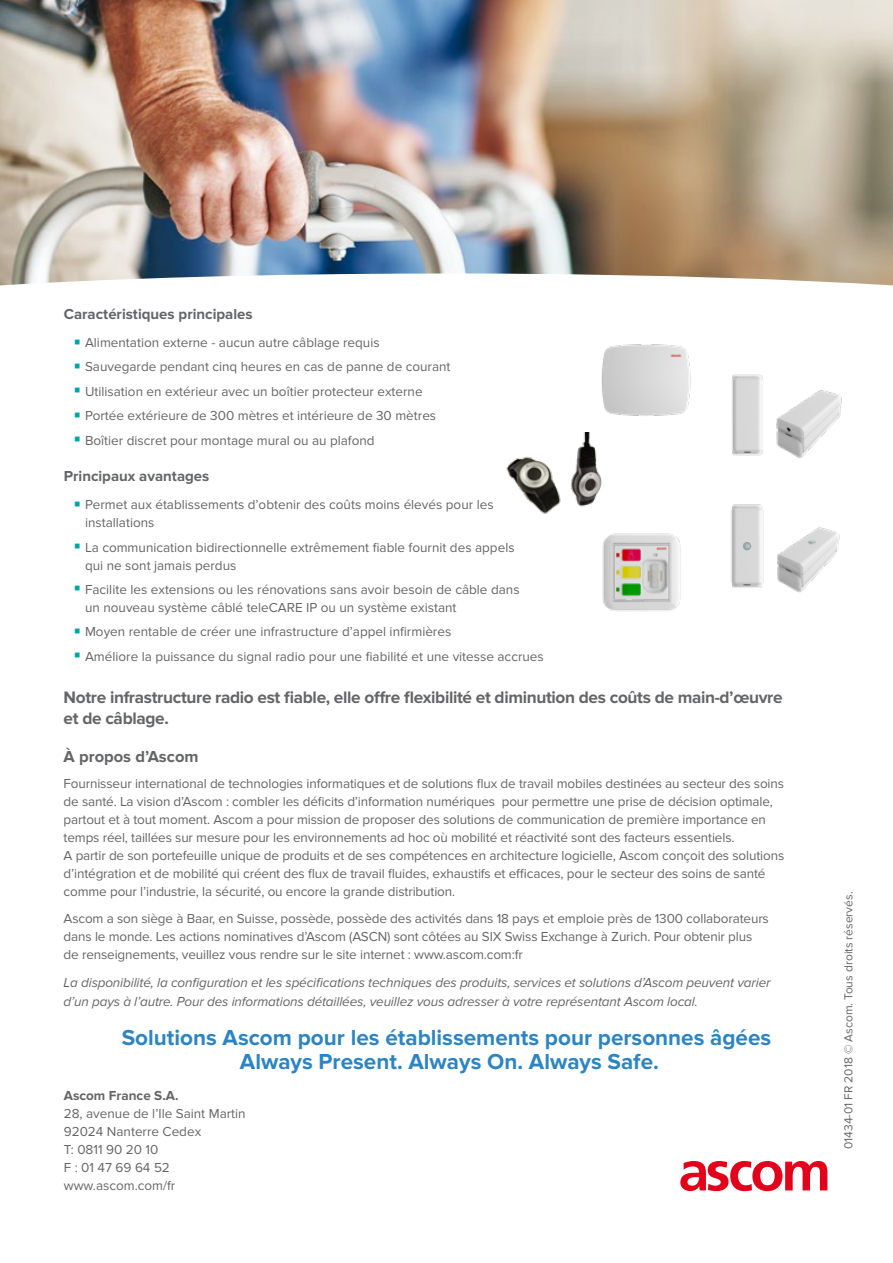
<style>
.page{position:relative;width:893px;height:1263px;background:#fff}
.page>*{position:absolute;margin:0;border:0;box-sizing:border-box;transform-origin:0 0}
.t1{font:37.5px "Museo Slab 700";color:#00a3a4}
.t2{font:700 22.5px/24px "Proxima Nova";color:#2c85c2;text-align:center}
.t3{font:700 17.25px/21px "Proxima Nova";letter-spacing:-.02em;color:#646567}
.t4{font:700 16.5px "Proxima Nova";color:#646567}
.t5{font:700 15px "Proxima Nova";color:#646567}
.t6{font:13.5px/18px "Proxima Nova";letter-spacing:-.01em;color:#646567}
.t7{font:italic 13.5px/19.5px "Proxima Nova";letter-spacing:-.01em;color:#646567}
.t8{font:700 13.5px "Proxima Nova";color:#646567}
.t9{font:12px "Proxima Nova";color:#646567}
</style>
<div class="page">
<svg style="left:680px;top:1161px;width:147px;height:30px"></svg>
<img style="left:0;top:0;width:893px;height:285px">
<img style="left:506px;top:456px;width:43px;height:58px">
<img style="left:549px;top:433px;width:53px;height:79px">
<img style="left:601px;top:344px;width:90px;height:72px">
<img style="left:776px;top:390px;width:66px;height:68px">
<img style="left:732px;top:374px;width:31px;height:82px">
<img style="left:602px;top:533px;width:79px;height:78px">
<img style="left:777px;top:527px;width:63px;height:66px">
<img style="left:731px;top:504px;width:33px;height:84px">
<p class="t5" style="left:64px;top:305px;width:190px">Caractéristiques principales</p>
<h1 class="t1" style="left:72px;top:320px;width:12px">·</h1>
<p class="t6" style="left:85px;top:334px;width:296px">Alimentation externe - aucun autre câblage requis</p>
<h1 class="t1" style="left:72px;top:345px;width:12px">·</h1>
<p class="t6" style="left:85px;top:358px;width:367px">Sauvegarde pendant cinq heures en cas de panne de courant</p>
<h1 class="t1" style="left:72px;top:369px;width:12px">·</h1>
<p class="t6" style="left:85px;top:383px;width:339px">Utilisation en extérieur avec un boîtier protecteur externe</p>
<h1 class="t1" style="left:72px;top:393px;width:12px">·</h1>
<p class="t6" style="left:85px;top:407px;width:353px">Portée extérieure de 300 mètres et intérieure de 30 mètres</p>
<h1 class="t1" style="left:72px;top:418px;width:12px">·</h1>
<p class="t6" style="left:85px;top:432px;width:291px">Boîtier discret pour montage mural ou au plafond</p>
<p class="t5" style="left:64px;top:467px;width:147px">Principaux avantages</p>
<h1 class="t1" style="left:72px;top:482px;width:12px">·</h1>
<p class="t6" style="left:85px;top:496px;width:410px">Permet aux établissements d’obtenir des coûts moins élevés pour les installations</p>
<h1 class="t1" style="left:72px;top:525px;width:12px">·</h1>
<p class="t6" style="left:85px;top:538px;width:431px">La communication bidirectionnelle extrêmement fiable fournit des appels qui ne sont jamais perdus</p>
<h1 class="t1" style="left:72px;top:567px;width:12px">·</h1>
<p class="t6" style="left:85px;top:581px;width:436px">Facilite les extensions ou les rénovations sans avoir besoin de câble dans un nouveau système câblé teleCARE IP ou un système existant</p>
<h1 class="t1" style="left:72px;top:609px;width:12px">·</h1>
<p class="t6" style="left:85px;top:623px;width:368px">Moyen rentable de créer une infrastructure d’appel infirmières</p>
<h1 class="t1" style="left:72px;top:634px;width:12px">·</h1>
<p class="t6" style="left:85px;top:648px;width:460px">Améliore la puissance du signal radio pour une fiabilité et une vitesse accrues</p>
<p class="t3" style="left:64px;top:687px;width:720px">Notre infrastructure radio est fiable, elle offre flexibilité et diminution des coûts de main-d’œuvre et de câblage.</p>
<p class="t4" style="left:64px;top:746px;width:136px">À propos d’Ascom</p>
<p class="t6" style="left:64px;top:775px;width:722px">Fournisseur international de technologies informatiques et de solutions flux de travail mobiles destinées au secteur des soins de santé. La vision d’Ascom : combler les déficits d’information numériques pour permettre une prise de décision optimale, partout et à tout moment. Ascom a pour mission de proposer des solutions de communication de première importance en temps réel, taillées sur mesure pour les environnements ad hoc où mobilité et réactivité sont des facteurs essentiels.<br>A partir de son portefeuille unique de produits et de ses compétences en architecture logicielle, Ascom conçoit des solutions d’intégration et de mobilité qui créent des flux de travail fluides, exhaustifs et efficaces, pour le secteur des soins de santé comme pour l’industrie, la sécurité, ou encore la grande distribution.</p>
<p class="t6" style="left:64px;top:909px;width:707px">Ascom a son siège à Baar, en Suisse, possède, possède des activités dans 18 pays et emploie près de 1300 collaborateurs dans le monde. Les actions nominatives d’Ascom (ASCN) sont côtées au SIX Swiss Exchange à Zurich. Pour obtenir plus de renseignements, veuillez vous rendre sur le site internet : www.ascom.com:fr</p>
<p class="t7" style="left:64px;top:973px;width:708px">La disponibilité, la configuration et les spécifications techniques des produits, services et solutions d’Ascom peuvent varier d’un pays à l’autre. Pour des informations détaillées, veuillez vous adresser à votre représentant Ascom local.</p>
<h2 class="t2" style="left:122px;top:1026px;width:651px">Solutions Ascom pour les établissements pour personnes âgées<br>Always Present. Always On. Always Safe.</h2>
<p class="t8" style="left:64px;top:1088px;width:116px">Ascom France S.A.</p>
<p class="t6" style="left:64px;top:1105px;width:183px">28, avenue de l’Ile Saint Martin<br>92024 Nanterre Cedex<br>T: 0811 90 20 10<br>F : 01 47 69 64 52 www.ascom.com/fr</p>
<p class="t9" style="left:841px;top:1149px;width:259px;rotate:-90deg">01434-01 FR 2018 © Ascom. Tous droits réservés.</p>
</div>
